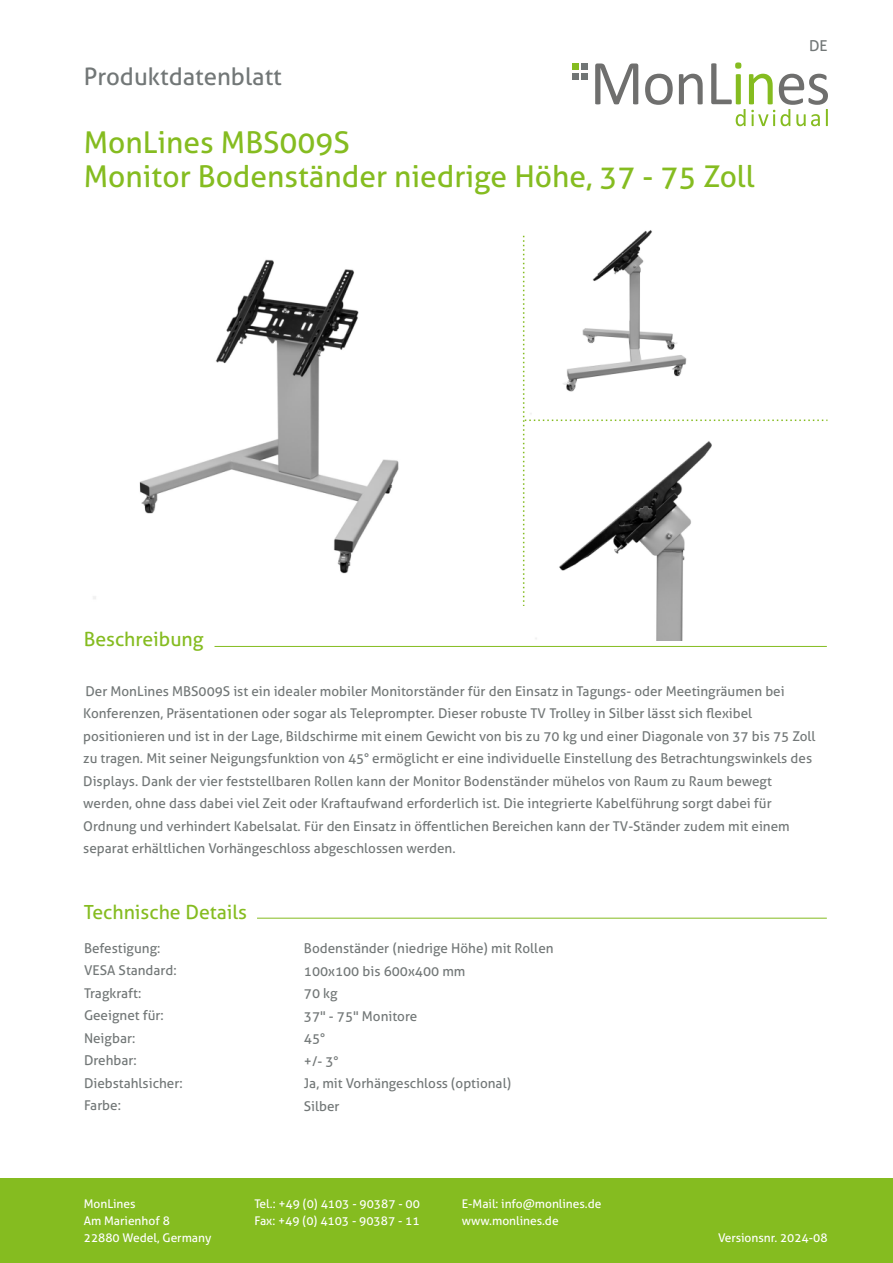
<style>
.page{position:relative;width:893px;height:1263px;background:#fff}
.page>*{position:absolute;margin:0;border:0;box-sizing:border-box;transform-origin:0 0}
.t1{font:30px/34px "Aller";color:#85bc20}
.t2{font:24px "Aller";color:#727777}
.t3{font:19.5px "Aller";color:#85bc20}
.t4{font:15px "Aller";color:#727777}
.t5{font:13.5px/22.5px "Aller";color:#727777}
.t6{font:12px "Aller";color:#fff}
</style>
<div class="page">
<div style="left:0;top:1178px;width:893px;height:85px;background:#85bc20"></div>
<svg style="left:595px;top:63px;width:43px;height:41px"></svg>
<svg style="left:645px;top:74px;width:28px;height:31px"></svg>
<svg style="left:679px;top:74px;width:24px;height:30px"></svg>
<svg style="left:711px;top:62px;width:117px;height:64px"></svg>
<svg style="left:573px;top:64px;width:15px;height:6px"></svg>
<div style="left:573px;top:73px;width:6px;height:7px;background:#717676"></div>
<div style="left:582px;top:73px;width:6px;height:7px;background:#717676"></div>
<img style="left:93px;top:259px;width:306px;height:340px">
<img style="left:535px;top:606px;width:148px;height:35px">
<svg style="left:523px;top:236px;width:304px;height:370px"></svg>
<hr style="left:215px;top:646px;width:612px;height:1px;background:#85bc20">
<hr style="left:257px;top:918px;width:570px;height:1px;background:#85bc20">
<h2 class="t2" style="left:84px;top:63px;width:200px">Produktdatenblatt</h2>
<h1 class="t1" style="left:84px;top:126px;width:673px">MonLines MBS009S<br>Monitor Bodenständer niedrige Höhe, 37 - 75 Zoll</h1>
<p class="t4" style="left:809px;top:37px;width:20px">DE</p>
<h3 class="t3" style="left:84px;top:628px;width:121px">Beschreibung</h3>
<p class="t5" style="left:83px;top:680px;width:734px">Der MonLines MBS009S ist ein idealer mobiler Monitorständer für den Einsatz in Tagungs- oder Meetingräumen bei Konferenzen, Präsentationen oder sogar als Teleprompter. Dieser robuste TV Trolley in Silber lässt sich flexibel positionieren und ist in der Lage, Bildschirme mit einem Gewicht von bis zu 70 kg und einer Diagonale von 37 bis 75 Zoll zu tragen. Mit seiner Neigungsfunktion von 45° ermöglicht er eine individuelle Einstellung des Betrachtungswinkels des Displays. Dank der vier feststellbaren Rollen kann der Monitor Bodenständer mühelos von Raum zu Raum bewegt werden, ohne dass dabei viel Zeit oder Kraftaufwand erforderlich ist. Die integrierte Kabelführung sorgt dabei für Ordnung und verhindert Kabelsalat. Für den Einsatz in öffentlichen Bereichen kann der TV-Ständer zudem mit einem separat erhältlichen Vorhängeschloss abgeschlossen werden.</p>
<h3 class="t3" style="left:84px;top:900px;width:165px">Technische Details</h3>
<p class="t5" style="left:84px;top:937px;width:100px">Befestigung:<br>VESA Standard:<br>Tragkraft:<br>Geeignet für:<br>Neigbar:<br>Drehbar:<br>Diebstahlsicher:<br>Farbe:</p>
<p class="t5" style="left:304px;top:937px;width:251px">Bodenständer (niedrige Höhe) mit Rollen<br>100x100 bis 600x400 mm<br>70 kg<br>37" - 75" Monitore<br>45°<br>+/- 3°<br>Ja, mit Vorhängeschloss (optional)<br>Silber</p>
<p class="t6" style="left:84px;top:1196px;width:53px">MonLines</p>
<p class="t6" style="left:254px;top:1196px;width:167px">Tel.: +49 (0) 4103 - 90387 - 00</p>
<p class="t6" style="left:462px;top:1196px;width:141px">E-Mail: info@monlines.de</p>
<p class="t6" style="left:84px;top:1213px;width:88px">Am Marienhof 8</p>
<p class="t6" style="left:254px;top:1213px;width:167px">Fax: +49 (0) 4103 - 90387 - 11</p>
<p class="t6" style="left:462px;top:1213px;width:98px">www.monlines.de</p>
<p class="t6" style="left:84px;top:1230px;width:129px">22880 Wedel, Germany</p>
<p class="t6" style="left:718px;top:1230px;width:111px">Versionsnr. 2024-08</p>
</div>
